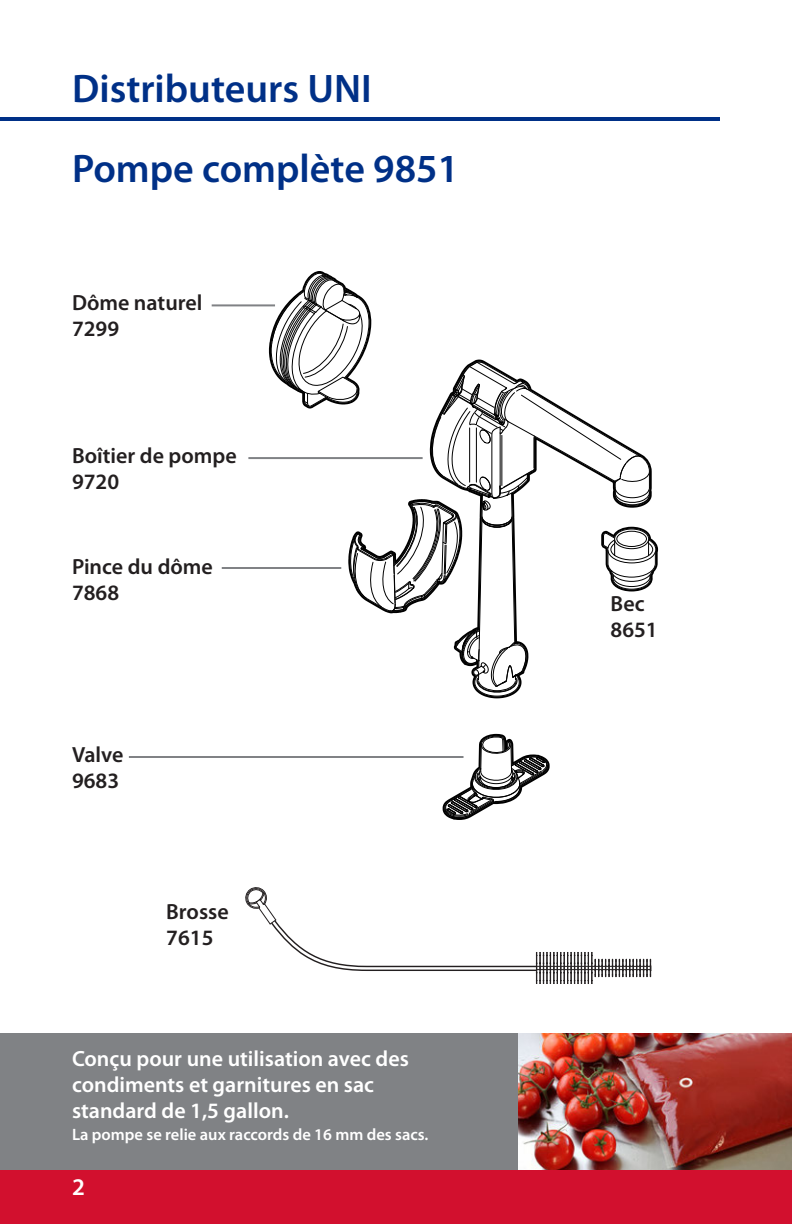
<style>
.page{position:relative;width:792px;height:1224px;background:#fff}
.page>*{position:absolute;margin:0;border:0;box-sizing:border-box;transform-origin:0 0}
.Sub_Heading{font:600 40px "Myriad Pro";color:#003087}
.Sub_Heading-2{font:600 24px "Myriad Pro";color:#fff}
.t1{font:600 22px/26px "Myriad Pro";color:#fff}
.t2{font:600 22px "Myriad Pro";color:#231f20}
.t3{font:600 16.4px "Myriad Pro";color:#fff}
</style>
<div class="page">
<div style="left:0;top:1170px;width:792px;height:54px;background:#d2102e"></div>
<hr style="left:0;top:117px;width:720px;height:4px;background:#003087">
<hr style="left:212px;top:304px;width:63px;height:2px;background:#808285">
<div style="left:0;top:1033px;width:720px;height:137px;background:#808285"></div>
<svg style="left:269px;top:271px;width:389px;height:426px"></svg>
<svg style="left:443px;top:734px;width:107px;height:86px"></svg>
<hr style="left:129px;top:756px;width:335px;height:2px;background:#808285">
<hr style="left:222px;top:567px;width:119px;height:2px;background:#808285">
<hr style="left:248px;top:457px;width:175px;height:2px;background:#808285">
<svg style="left:245px;top:887px;width:407px;height:97px"></svg>
<img style="left:518px;top:1033px;width:274px;height:137px">
<p class="Sub_Heading" style="left:72px;top:63px;width:301px">Distributeurs UNI</p>
<p class="Sub_Heading" style="left:72px;top:143px;width:389px">Pompe complète 9851</p>
<p class="t2" style="left:72px;top:289px;width:132px">Dôme naturel</p>
<p class="t2" style="left:72px;top:315px;width:49px">7299</p>
<p class="t2" style="left:72px;top:441px;width:166px">Boîtier de pompe</p>
<p class="t2" style="left:72px;top:467px;width:49px">9720</p>
<p class="t2" style="left:72px;top:553px;width:142px">Pince du dôme</p>
<p class="t2" style="left:72px;top:579px;width:49px">7868</p>
<p class="t2" style="left:72px;top:740px;width:53px">Valve</p>
<p class="t2" style="left:72px;top:766px;width:49px">9683</p>
<p class="t2" style="left:166px;top:898px;width:64px">Brosse</p>
<p class="t2" style="left:166px;top:924px;width:49px">7615</p>
<p class="t1" style="left:72px;top:1045px;width:338px">Conçu pour une utilisation avec des condiments et garnitures en sac</p>
<p class="t1" style="left:72px;top:1097px;width:218px">standard de 1,5 gallon.</p>
<p class="t3" style="left:72px;top:1124px;width:358px">La pompe se relie aux raccords de 16 mm des sacs.</p>
<p class="Sub_Heading-2" style="left:72px;top:1171px;width:14px">2</p>
<p class="t2" style="left:611px;top:590px;width:36px">Bec</p>
<p class="t2" style="left:611px;top:616px;width:49px">8651</p>
</div>
